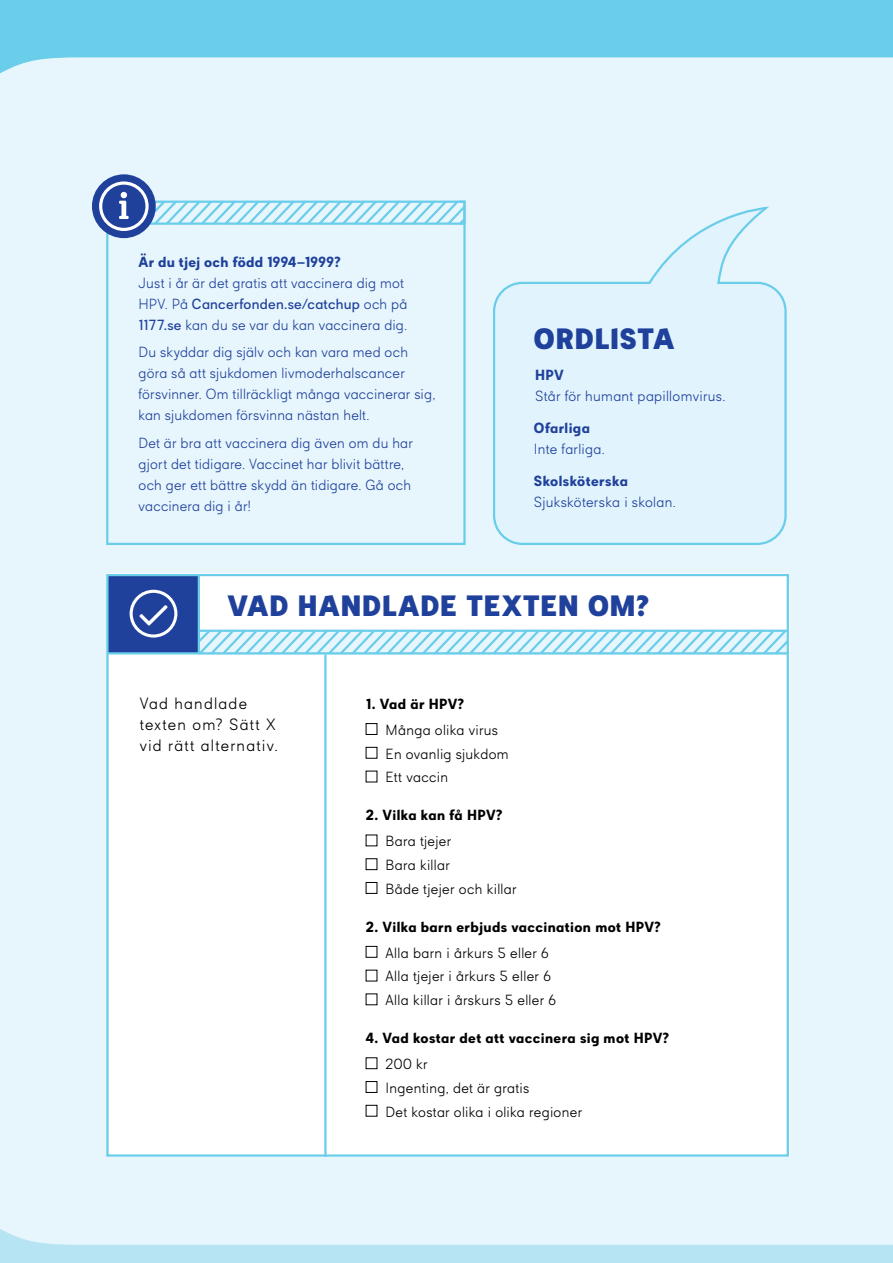
<style>
.page{position:relative;width:893px;height:1263px;background:#e7f6fd}
.page>*{position:absolute;margin:0;border:0;box-sizing:border-box;transform-origin:0 0}
.Övningar___rubrik{font:800 27px "Cancerfonden Sans";letter-spacing:.035em;color:#20419b}
.Övningar___ingress{font:300 15px/21px "Cancerfonden Sans";letter-spacing:.08em;color:#000}
.t1{font:300 13.5px/21px "Cancerfonden Sans";letter-spacing:.015em;color:#20419b}
.t2{font:300 13.5px "Cancerfonden Sans";letter-spacing:.02em;color:#000}
.Bröd{font:700 13.5px "Cancerfonden Sans";letter-spacing:.025em;color:#000}
.t3{font:700 13.5px "Cancerfonden Sans";letter-spacing:.02em;color:#20419b}
.s1{font-weight:400}
.s2{font-weight:700}
</style>
<div class="page">
<svg style="left:0;top:0;width:893px;height:73px;fill:#6acdea"></svg>
<div style="left:106px;top:201px;width:360px;height:344px;background:#e7f6fd;border:2px solid #6acdea"></div>
<div style="left:92px;top:174px;width:64px;height:64px;background:#20419b;border-radius:50%"></div>
<svg style="left:99px;top:181px;width:367px;height:50px"></svg>
<hr style="left:892px;top:0;width:1px;height:57px;background:#6acdea">
<svg style="left:0;top:1229px;width:893px;height:34px"></svg>
<div style="left:109px;top:584px;width:680px;height:573px;background:#fff"></div>
<div style="left:107px;top:574px;width:681px;height:56px;background:#fff"></div>
<div style="left:107px;top:574px;width:91px;height:79px;background:#20419b"></div>
<hr style="left:107px;top:652px;width:681px;height:2px;background:#6acdea">
<hr style="left:198px;top:574px;width:2px;height:80px;background:#6acdea">
<hr style="left:324px;top:654px;width:3px;height:503px;background:#6acdea">
<svg style="left:196px;top:627px;width:594px;height:29px"></svg>
<svg style="left:130px;top:590px;width:47px;height:47px"></svg>
<div style="left:366px;top:723px;width:11px;height:12px;border:1px solid #000"></div>
<div style="left:366px;top:747px;width:11px;height:12px;border:1px solid #000"></div>
<div style="left:366px;top:858px;width:11px;height:12px;border:1px solid #000"></div>
<div style="left:366px;top:882px;width:11px;height:12px;border:1px solid #000"></div>
<div style="left:366px;top:946px;width:11px;height:12px;border:1px solid #000"></div>
<div style="left:366px;top:1057px;width:11px;height:12px;border:1px solid #000"></div>
<div style="left:366px;top:1081px;width:11px;height:12px;border:1px solid #000"></div>
<div style="left:366px;top:1105px;width:11px;height:11px;border:1px solid #000"></div>
<svg style="left:493px;top:208px;width:294px;height:337px"></svg>
<p class="t3" style="left:139px;top:253px;width:204px">Är du tjej och född 1994–1999?</p>
<p class="t1" style="left:139px;top:273px;width:270px">Just i år är det gratis att vaccinera dig mot<br>HPV. På <span class="s1">Cancerfonden.se/catchup</span> och på<br><span class="s1">1177.se</span> kan du se var du kan vaccinera dig.</p>
<p class="t1" style="left:139px;top:342px;width:298px">Du skyddar dig själv och kan vara med och göra så att sjukdomen livmoderhalscancer försvinner. Om tillräckligt många vaccinerar sig, kan sjukdomen försvinna nästan helt.</p>
<p class="t1" style="left:139px;top:432px;width:276px">Det är bra att vaccinera dig även om du har gjort det tidigare. Vaccinet har blivit bättre, och ger ett bättre skydd än tidigare. Gå och vaccinera dig i år!</p>
<p class="Övningar___rubrik" style="left:534px;top:320px;width:142px">ORDLISTA</p>
<p class="t1" style="left:535px;top:365px;width:192px"><span class="s2">HPV<br></span>Står för humant papillomvirus.</p>
<p class="t1" style="left:534px;top:418px;width:72px"><span class="s2">Ofarliga<br></span>Inte farliga.</p>
<p class="t1" style="left:534px;top:471px;width:143px"><span class="s2">Skolsköterska<br></span>Sjuksköterska i skolan.</p>
<p class="Övningar___rubrik" style="left:228px;top:588px;width:423px">VAD HANDLADE TEXTEN OM?</p>
<p class="Övningar___ingress" style="left:140px;top:693px;width:140px">Vad handlade texten om? Sätt X vid rätt alternativ.</p>
<p class="Bröd" style="left:366px;top:695px;width:100px">1. Vad är HPV?</p>
<p class="t2" style="left:386px;top:721px;width:114px">Många olika virus</p>
<p class="t2" style="left:386px;top:745px;width:125px">En ovanlig sjukdom</p>
<p class="t2" style="left:386px;top:769px;width:64px">Ett vaccin</p>
<p class="Bröd" style="left:366px;top:806px;width:138px">2. Vilka kan få HPV?</p>
<p class="t2" style="left:386px;top:832px;width:67px">Bara tjejer</p>
<p class="t2" style="left:386px;top:856px;width:66px">Bara killar</p>
<p class="t2" style="left:386px;top:880px;width:133px">Både tjejer och killar</p>
<p class="Bröd" style="left:366px;top:917px;width:297px">2. Vilka barn erbjuds vaccination mot HPV?</p>
<p class="t2" style="left:386px;top:944px;width:165px">Alla barn i årkurs 5 eller 6</p>
<p class="t2" style="left:386px;top:968px;width:167px">Alla tjejer i årkurs 5 eller 6</p>
<p class="t2" style="left:386px;top:991px;width:172px">Alla killar i årskurs 5 eller 6</p>
<p class="Bröd" style="left:366px;top:1029px;width:305px">4. Vad kostar det att vaccinera sig mot HPV?</p>
<p class="t2" style="left:386px;top:1055px;width:44px">200 kr</p>
<p class="t2" style="left:386px;top:1079px;width:145px">Ingenting, det är gratis</p>
<p class="t2" style="left:386px;top:1103px;width:198px">Det kostar olika i olika regioner</p>
</div>
